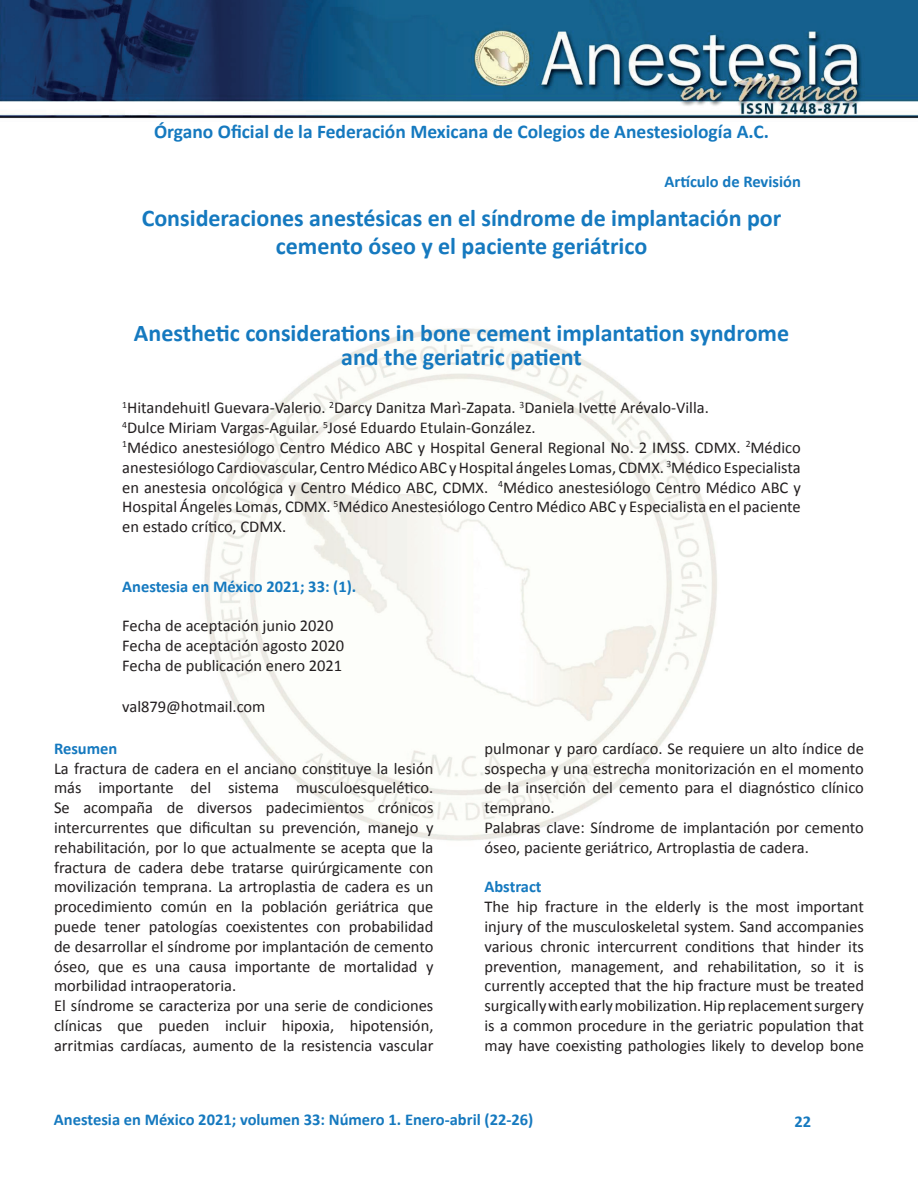
<style>
.page{position:relative;width:918px;height:1188px;background:#fff}
.page>*{position:absolute;margin:0;border:0;box-sizing:border-box;transform-origin:0 0}
.t1{font:700 24px/28.8px "Calibri";color:#1579bf;text-align:center}
.t2{font:700 19.5px "Calibri";color:#1579bf}
.t3{font:16.5px/19.8px "Calibri";color:#231f20}
.t4{font:700 16.5px "Calibri";color:#1579bf}
</style>
<div class="page">
<img style="left:0;top:0;width:918px;height:119px">
<img style="left:204px;top:328px;width:513px;height:513px">
<p class="t2" style="left:154px;top:118px;width:616px">Órgano Oficial de la Federación Mexicana de Colegios de Anestesiología A.C.</p>
<p class="t4" style="left:665px;top:169px;width:138px">Artículo de Revisión</p>
<h1 class="t1" style="left:142px;top:202px;width:641px">Consideraciones anestésicas en el síndrome de implantación por cemento óseo y el paciente geriátrico</h1>
<h1 class="t1" style="left:134px;top:321px;width:657px;line-height:24px">Anesthetic considerations in bone cement implantation syndrome and the geriatric patient</h1>
<p class="t3" style="left:122px;top:397px;width:680px"><sup>1</sup>Hitandehuitl Guevara-Valerio. <sup>2</sup>Darcy Danitza Marì-Zapata. <sup>3</sup>Daniela Ivette Arévalo-Villa.<br><sup>4</sup>Dulce Miriam Vargas-Aguilar. <sup>5</sup>José Eduardo Etulain-González.<br><sup>1</sup>Médico anestesiólogo Centro Médico ABC y Hospital General Regional No. 2 IMSS. CDMX. <sup>2</sup>Médico anestesiólogo Cardiovascular, Centro Médico ABC y Hospital ángeles Lomas, CDMX. <sup>3</sup>Médico Especialista en anestesia oncológica y Centro Médico ABC, CDMX. <sup>4</sup>Médico anestesiólogo Centro Médico ABC y Hospital Ángeles Lomas, CDMX. <sup>5</sup>Médico Anestesiólogo Centro Médico ABC y Especialista en el paciente en estado crítico, CDMX.</p>
<p class="t4" style="left:122px;top:574px;width:236px">Anestesia en México 2021; 33: (1).</p>
<p class="t3" style="left:122px;top:615px;width:223px">Fecha de aceptación junio 2020<br>Fecha de aceptación agosto 2020<br>Fecha de publicación enero 2021</p>
<p class="t3" style="left:122px;top:696px;width:145px">val879@hotmail.com</p>
<p class="t4" style="left:54px;top:737px;width:65px">Resumen</p>
<p class="t3" style="left:54px;top:757px;width:381px">La fractura de cadera en el anciano constituye la lesión más importante del sistema musculoesquelético.<br>Se acompaña de diversos padecimientos crónicos intercurrentes que dificultan su prevención, manejo y rehabilitación, por lo que actualmente se acepta que la fractura de cadera debe tratarse quirúrgicamente con movilización temprana. La artroplastia de cadera es un procedimiento común en la población geriátrica que puede tener patologías coexistentes con probabilidad de desarrollar el síndrome por implantación de cemento óseo, que es una causa importante de mortalidad y morbilidad intraoperatoria.<br>El síndrome se caracteriza por una serie de condiciones clínicas que pueden incluir hipoxia, hipotensión, arritmias cardíacas, aumento de la resistencia vascular</p>
<p class="t3" style="left:485px;top:738px;width:381px">pulmonar y paro cardíaco. Se requiere un alto índice de sospecha y una estrecha monitorización en el momento de la inserción del cemento para el diagnóstico clínico temprano.<br>Palabras clave: Síndrome de implantación por cemento óseo, paciente geriátrico, Artroplastia de cadera.</p>
<p class="t4" style="left:485px;top:875px;width:59px">Abstract</p>
<p class="t3" style="left:485px;top:896px;width:381px;text-align:justify">The hip fracture in the elderly is the most important injury of the musculoskeletal system. Sand accompanies various chronic intercurrent conditions that hinder its prevention, management, and rehabilitation, so it is currently accepted that the hip fracture must be treated surgically with early mobilization. Hip replacement surgery is a common procedure in the geriatric population that may have coexisting pathologies likely to develop bone</p>
<p class="t4" style="left:54px;top:1108px;width:481px">Anestesia en México 2021; volumen 33: Número 1. Enero-abril (22-26)</p>
<p class="t4" style="left:795px;top:1110px;width:18px">22</p>
</div>
